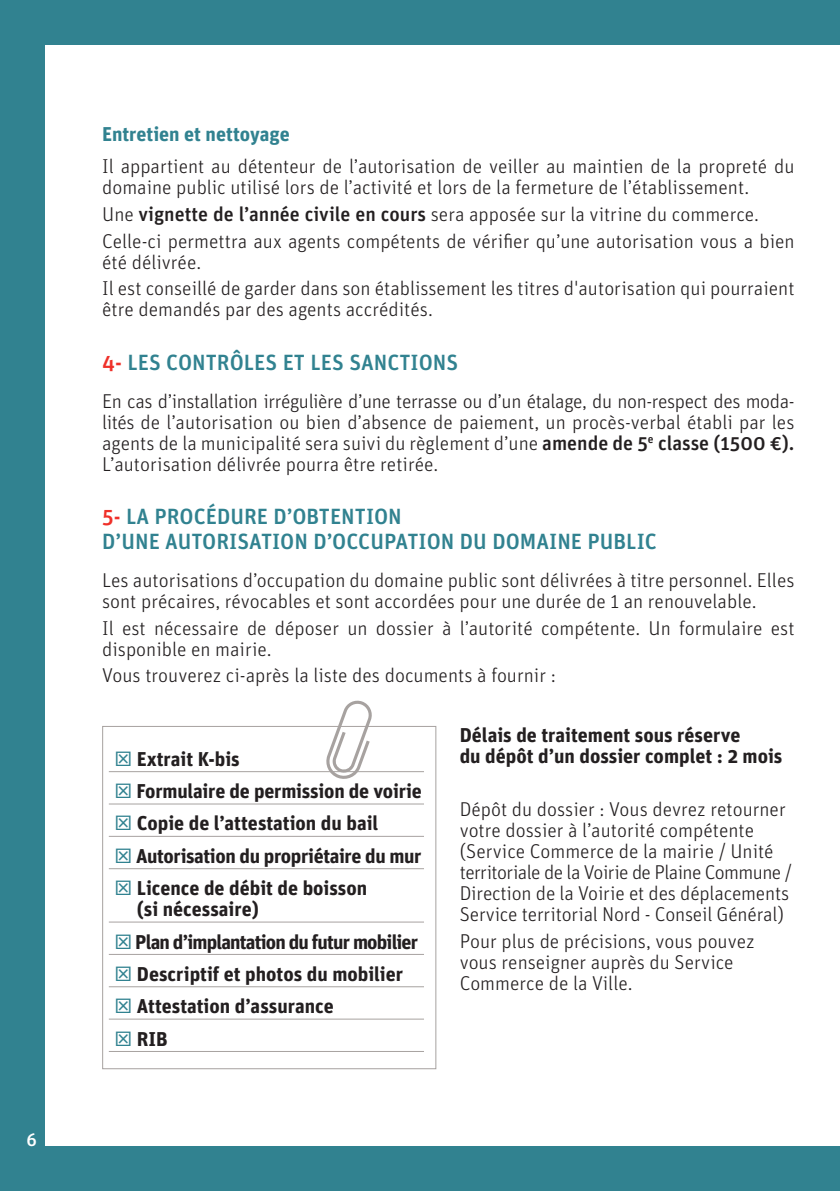
<style>
.page{position:relative;width:840px;height:1191px;background:#fff}
.page>*{position:absolute;margin:0;border:0;box-sizing:border-box;transform-origin:0 0}
.t1{font:500 22px "Unit";color:#318290}
.t2{font:300 20px/21px "Unit";color:#231f20}
.t3{font:700 20px/32.4px "Unit";color:#231f20}
.t4{font:700 20px "Unit";color:#318290}
.t5{font:500 18px "Unit";color:#fff}
.s1{font-weight:500}
.s2{color:#ef3029}
</style>
<div class="page">
<div style="left:0;top:0;width:839px;height:1191px;background:#318290"></div>
<div style="left:45px;top:45px;width:794px;height:1100px;background:#fff"></div>
<hr style="left:839px;top:0;width:1px;height:1191px;background:#318290">
<hr style="left:839px;top:45px;width:1px;height:1100px;background:#fff">
<svg style="left:324px;top:700px;width:49px;height:79px"></svg>
<hr style="left:109px;top:771px;width:315px;height:1px;background:#a7a2a0">
<hr style="left:109px;top:803px;width:315px;height:1px;background:#a7a2a0">
<hr style="left:109px;top:836px;width:315px;height:1px;background:#a7a2a0">
<hr style="left:109px;top:868px;width:315px;height:1px;background:#a7a2a0">
<hr style="left:109px;top:921px;width:315px;height:1px;background:#a7a2a0">
<hr style="left:109px;top:954px;width:315px;height:1px;background:#a7a2a0">
<hr style="left:109px;top:986px;width:315px;height:1px;background:#a7a2a0">
<hr style="left:109px;top:1018px;width:315px;height:1px;background:#a7a2a0">
<hr style="left:109px;top:1051px;width:315px;height:1px;background:#a7a2a0">
<div style="left:102px;top:726px;width:334px;height:343px;border:1px solid #a7a2a0"></div>
<p class="t5" style="left:26px;top:1128px;width:12px">6</p>
<p class="t4" style="left:102px;top:121px;width:189px">Entretien et nettoyage</p>
<p class="t2" style="left:102px;top:155px;width:693px">Il appartient au détenteur de l’autorisation de veiller au maintien de la propreté du domaine public utilisé lors de l’activité et lors de la fermeture de l’établissement.</p>
<p class="t2" style="left:102px;top:200px;width:693px;line-height:26.6px">Une <span class="s1">VIGNETTE DE L’ANNÉE CIVILE EN COURS</span> sera apposée sur la vitrine du commerce.<br>Celle-ci permettra aux agents compétents de vérifier qu’une autorisation vous a bien</p>
<p class="t2" style="left:102px;top:248px;width:693px;line-height:26.6px">été délivrée.<br>Il est conseillé de garder dans son établissement les titres d'autorisation qui pourraient</p>
<p class="t2" style="left:102px;top:298px;width:332px">être demandés par des agents accrédités.</p>
<p class="t1" style="left:102px;top:348px;width:357px"><span class="s2">4-</span> LES CONTRÔLES ET LES SANCTIONS</p>
<p class="t2" style="left:102px;top:390px;width:693px;text-align:justify">En cas d’installation irrégulière d’une terrasse ou d’un étalage, du non-respect des moda&shy;lités de l’autorisation ou bien d’absence de paiement, un procès-verbal établi par les agents de la municipalité sera suivi du règlement d’une <span class="s1">AMENDE DE 5</span><sup>E</sup> <span class="s1">CLASSE (1500 €).<br></span>L’autorisation délivrée pourra être retirée.</p>
<p class="t1" style="left:102px;top:503px;width:66px"><span class="s2">5-</span> LA PROC</p>
<p class="t1" style="left:206px;top:503px;width:25px">ÉDURE</p>
<p class="t1" style="left:273px;top:503px;width:32px">D’OBTENTION</p>
<p class="t1" style="left:102px;top:528px;width:33px">D’UNE</p>
<p class="t1" style="left:165px;top:528px;width:13px">AUTORISATION</p>
<p class="t1" style="left:313px;top:528px;width:32px">D’OCCUPATION</p>
<p class="t1" style="left:459px;top:528px;width:46px">DU DOMAINE</p>
<p class="t1" style="left:587px;top:528px;width:13px">PUBLIC</p>
<p class="t2" style="left:102px;top:569px;width:693px">Les autorisations d’occupation du domaine public sont délivrées à titre personnel. Elles sont précaires, révocables et sont accordées pour une durée de 1 an renouvelable.</p>
<p class="t2" style="left:102px;top:617px;width:693px">Il est nécessaire de déposer un dossier à l’autorité compétente. Un formulaire est disponible en mairie.</p>
<p class="t2" style="left:102px;top:664px;width:455px">Vous trouverez ci-après la liste des documents à fournir :</p>
<p class="t3" style="left:136px;top:742px;width:287px">Extrait K-bis<br>Formulaire de permission de voirie<br>Copie de l’attestation du bail<br>Autorisation du propriétaire du mur<br>Licence de débit de boisson</p>
<p class="t3" style="left:135px;top:892px;width:284px">(si nécessaire)<br>Plan d’implantation du futur mobilier<br>Descriptif et photos du mobilier<br>Attestation d’assurance<br>RIB</p>
<p class="t3" style="left:459px;top:724px;width:324px;line-height:21px">Délais de traitement sous réserve<br>du dépôt d’un dossier complet : 2 mois</p>
<p class="t2" style="left:459px;top:798px;width:333px">Dépôt du dossier : Vous devrez retourner votre dossier à l’autorité compétente (Service Commerce de la mairie / Unité territoriale de la Voirie de Plaine Commune / Direction de la Voirie et des déplacements Service territorial Nord - Conseil Général)</p>
<p class="t2" style="left:459px;top:930px;width:296px">Pour plus de précisions, vous pouvez vous renseigner auprès du Service<br>Commerce de la Ville.</p>
</div>
